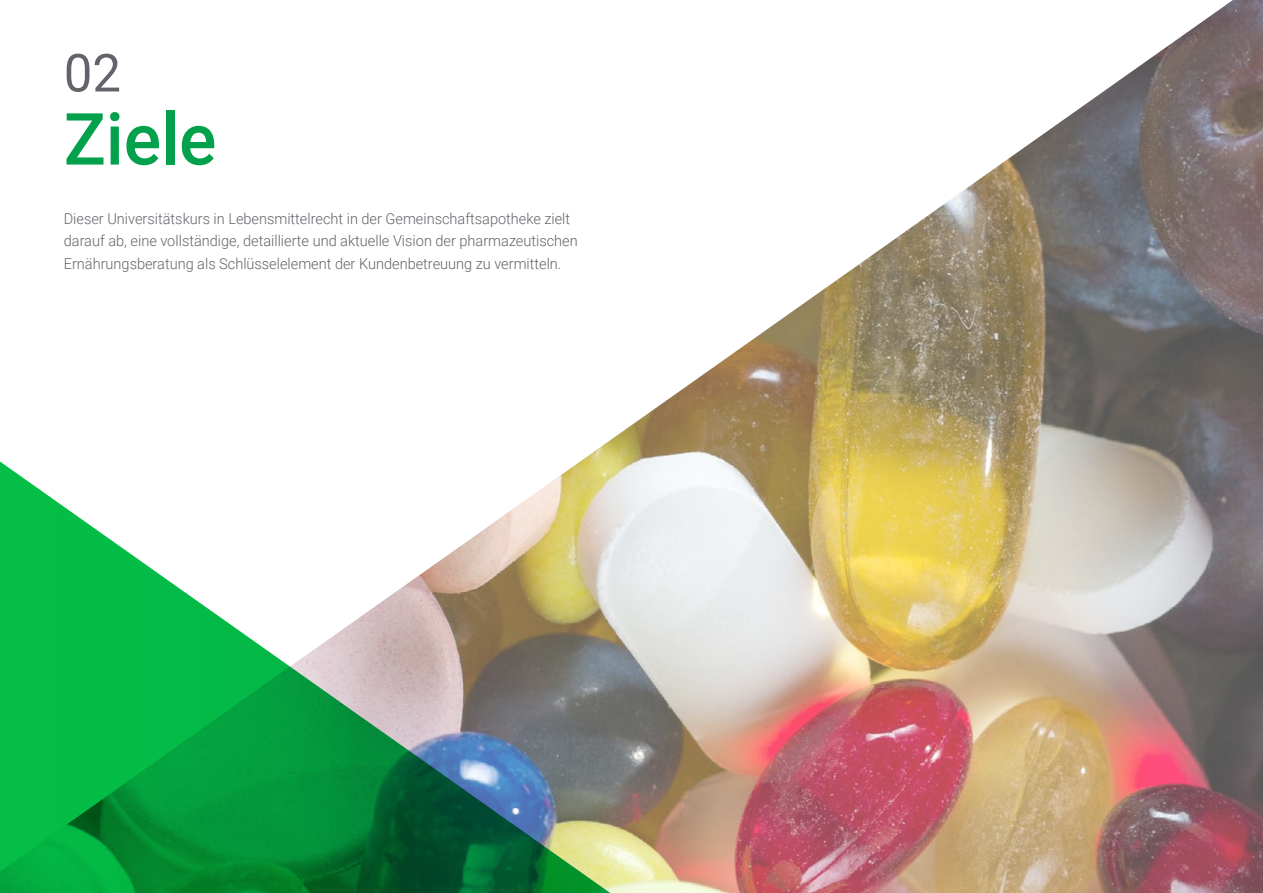
<style>
.page{position:relative;width:1263px;height:893px;background:#fff}
.page>*{position:absolute;margin:0;border:0;box-sizing:border-box;transform-origin:0 0}
.t1{font:500 72px "Roboto";color:#04a14d}
.t2{font:52.5px "Roboto";color:#61646a}
.t3{font:300 15px/22.5px "Roboto";color:#61646a}
</style>
<div class="page">
<img style="left:602px;top:0;width:661px;height:893px">
<svg style="left:0;top:446px;width:640px;height:447px"></svg>
<h2 class="t2" style="left:64px;top:36px;width:59px">02</h2>
<h1 class="t1" style="left:64px;top:89px;width:154px">Ziele</h1>
<p class="t3" style="left:64px;top:207px;width:515px">Dieser Universitätskurs in Lebensmittelrecht in der Gemeinschaftsapotheke zielt darauf ab, eine vollständige, detaillierte und aktuelle Vision der pharmazeutischen<br>Ernährungsberatung als Schlüsselelement der Kundenbetreuung zu vermitteln.</p>
</div>
